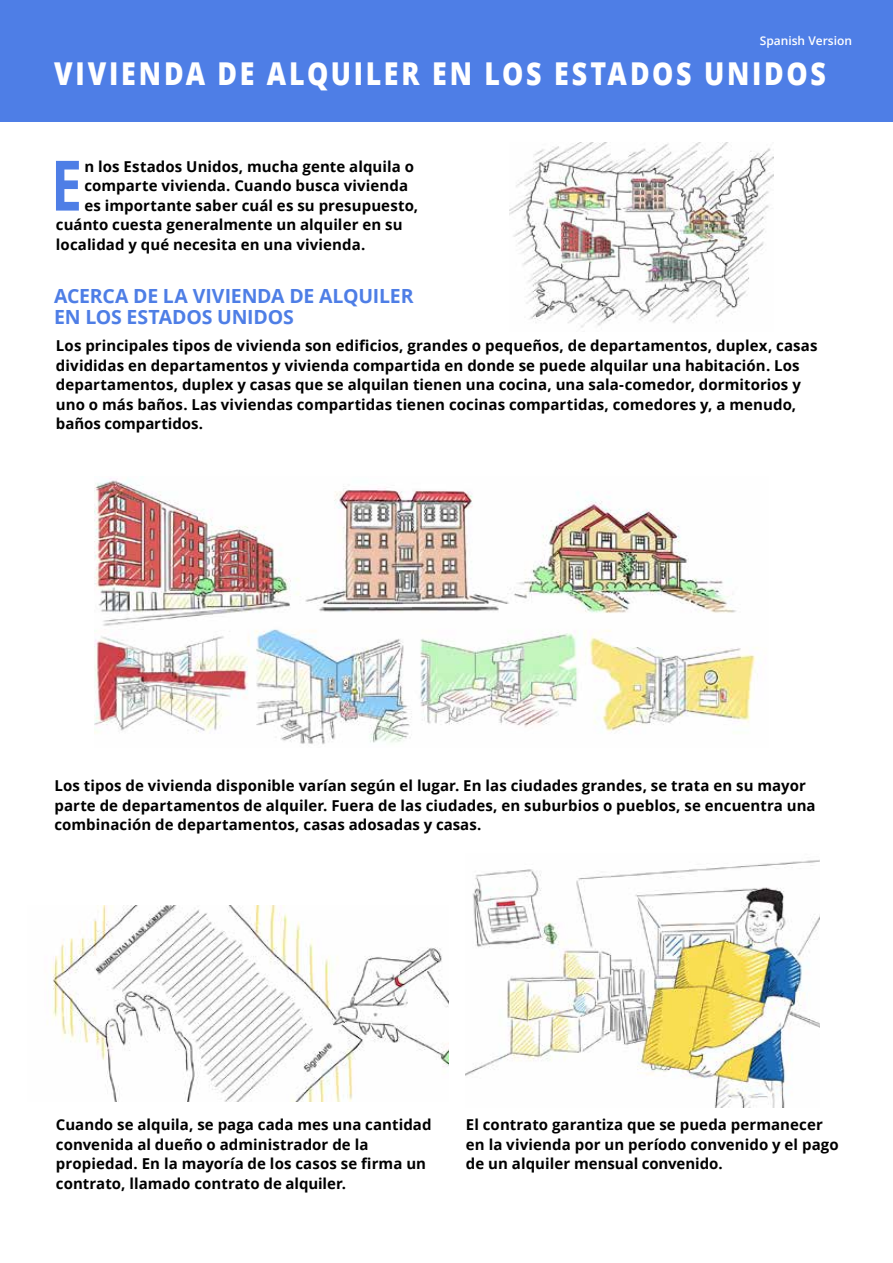
<style>
.page{position:relative;width:893px;height:1263px;background:#fff}
.page>*{position:absolute;margin:0;border:0;box-sizing:border-box;transform-origin:0 0}
.t1{font:700 69.6px "Open Sans";color:#4e7ee6;scale:.8 1}
.t2{font:800 31.5px "Open Sans";letter-spacing:.1em;color:#fff;scale:.85 1}
.t3{font:700 19.5px/21px "Open Sans";letter-spacing:-.01em;color:#4e7ee6}
.t4{font:700 15px/19.5px "Open Sans";letter-spacing:.005em;color:#000}
.t5{font:600 12px "Open Sans";color:#fff}
</style>
<div class="page">
<div style="left:0;top:0;width:893px;height:121px;background:#4e7ee6"></div>
<img style="left:51px;top:906px;width:398px;height:196px">
<img style="left:466px;top:860px;width:354px;height:247px">
<img style="left:94px;top:478px;width:663px;height:266px">
<img style="left:509px;top:143px;width:264px;height:185px">
<p class="t5" style="left:760px;top:32px;width:94px">Spanish Version</p>
<h2 class="t2" style="left:54px;top:50px;width:909px">VIVIENDA DE ALQUILER EN LOS ESTADOS UNIDOS</h2>
<h1 class="t1" style="left:51px;top:136px;width:40px">E</h1>
<p class="t4" style="left:84px;top:156px;width:331px">n los Estados Unidos, mucha gente alquila o</p>
<p class="t4" style="left:84px;top:175px;width:325px">comparte vivienda. Cuando busca vivienda</p>
<p class="t4" style="left:84px;top:195px;width:335px">es importante saber cuál es su presupuesto,</p>
<p class="t4" style="left:56px;top:214px;width:348px">cuánto cuesta generalmente un alquiler en su</p>
<p class="t4" style="left:56px;top:234px;width:311px">localidad y qué necesita en una vivienda.</p>
<h3 class="t3" style="left:54px;top:285px;width:361px">ACERCA DE LA VIVIENDA DE ALQUILER<br>EN LOS ESTADOS UNIDOS</h3>
<p class="t4" style="left:56px;top:336px;width:763px">Los principales tipos de vivienda son edificios, grandes o pequeños, de departamentos, duplex, casas divididas en departamentos y vivienda compartida en donde se puede alquilar una habitación. Los departamentos, duplex y casas que se alquilan tienen una cocina, una sala-comedor, dormitorios y uno o más baños. Las viviendas compartidas tienen cocinas compartidas, comedores y, a menudo, baños compartidos.</p>
<p class="t4" style="left:54px;top:776px;width:763px">Los tipos de vivienda disponible varían según el lugar. En las ciudades grandes, se trata en su mayor parte de departamentos de alquiler. Fuera de las ciudades, en suburbios o pueblos, se encuentra una combinación de departamentos, casas adosadas y casas.</p>
<p class="t4" style="left:56px;top:1115px;width:377px">Cuando se alquila, se paga cada mes una cantidad convenida al dueño o administrador de la propiedad. En la mayoría de los casos se firma un contrato, llamado contrato de alquiler.</p>
<p class="t4" style="left:466px;top:1115px;width:374px">El contrato garantiza que se pueda permanecer en la vivienda por un período convenido y el pago de un alquiler mensual convenido.</p>
</div>
